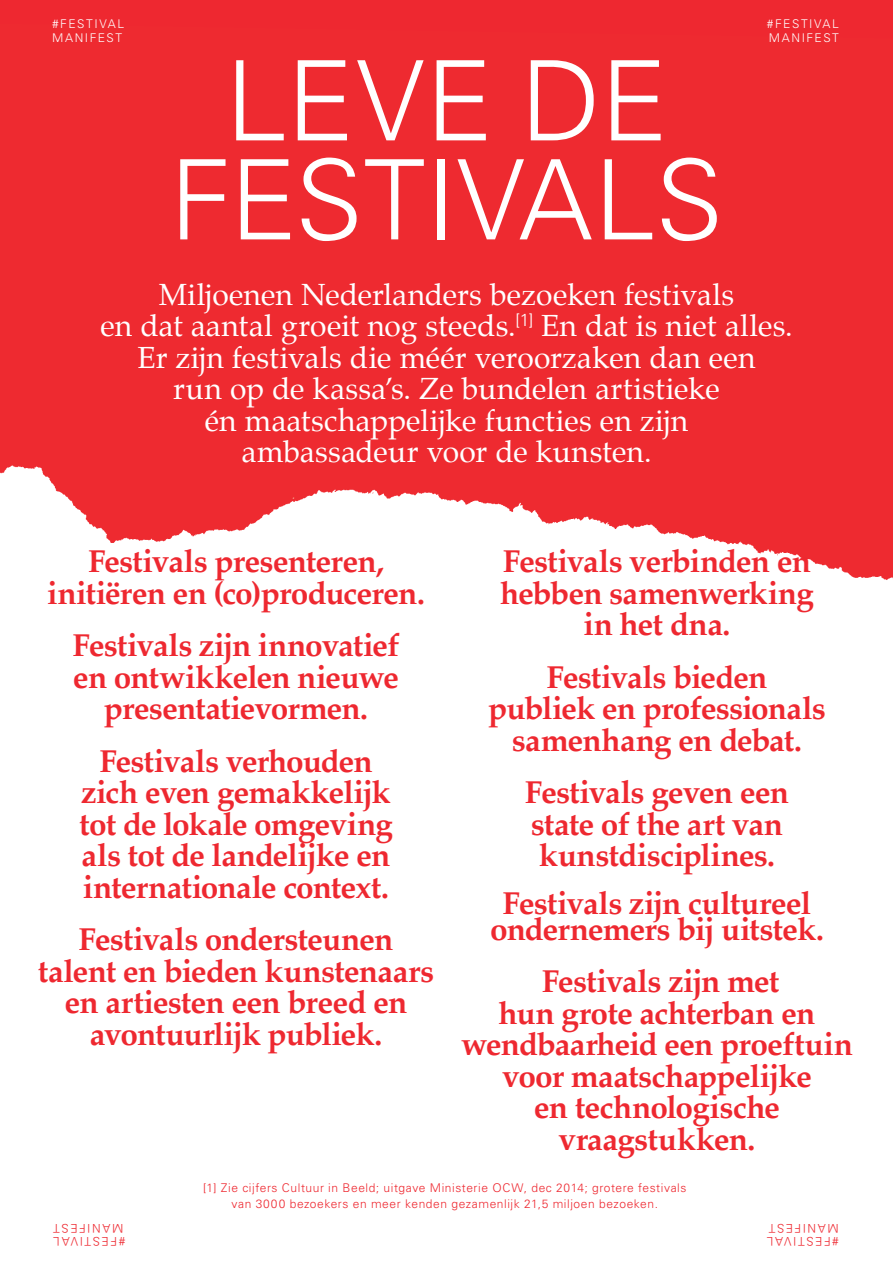
<style>
.page{position:relative;width:893px;height:1263px;background:#fff}
.page>*{position:absolute;margin:0;border:0;box-sizing:border-box;transform-origin:0 0}
._1-koloms_tekst{font:300 111px "Univers LT Std";color:#fff}
.t1{font:700 31.5px/31.5px "Palatino";letter-spacing:-.025em;color:#ee2830;text-align:center}
.t2{font:30px/31.5px "Palatino";letter-spacing:.005em;color:#fff;text-align:center}
._1-koloms_tekst-2{font:300 12px/15.8px "Univers LT Std";letter-spacing:.05em;color:#ee2830;text-align:center}
._1-koloms_tekst-3{font:300 12px "Univers LT Std";letter-spacing:.13em;color:#fff}
._1-koloms_tekst-4{font:300 12px "Univers LT Std";letter-spacing:.135em;color:#ee2830}
._1-koloms_tekst-5{font:300 12px "Univers LT Std";letter-spacing:.125em;color:#ee2830}
</style>
<div class="page">
<div style="left:0;top:0;width:893px;height:81px;background:#ee2830"></div>
<img style="left:0;top:81px;width:893px;height:499px">
<p class="_1-koloms_tekst-3" style="left:52px;top:17px;width:74px">#FESTIVAL</p>
<p class="_1-koloms_tekst-3" style="left:52px;top:30px;width:72px">MANIFEST</p>
<p class="_1-koloms_tekst" style="left:225px;top:34px;width:444px">LEVE DE</p>
<p class="_1-koloms_tekst" style="left:170px;top:133px;width:555px">FESTIVALS</p>
<p class="_1-koloms_tekst-3" style="left:767px;top:17px;width:74px">#FESTIVAL</p>
<p class="_1-koloms_tekst-3" style="left:769px;top:30px;width:72px">MANIFEST</p>
<p class="t2" style="left:159px;top:278px;width:577px">Miljoenen Nederlanders bezoeken festivals</p>
<p class="t2" style="left:100px;top:310px;width:694px">en dat aantal groeit nog steeds.<sup>[1]</sup> En dat is niet alles.<br>Er zijn festivals die méér veroorzaken dan een<br>run op de kassa’s. Ze bundelen artistieke<br>én maatschappelijke functies en zijn<br>ambassadeur voor de kunsten.</p>
<p class="t1" style="left:88px;top:545px;width:297px">Festivals presenteren,</p>
<p class="t1" style="left:47px;top:576px;width:379px">initiëren en (co)produceren.</p>
<p class="t1" style="left:73px;top:629px;width:328px;text-align:left">Festivals zijn innovatief en ontwikkelen nieuwe</p>
<p class="t1" style="left:104px;top:692px;width:266px">presentatievormen.</p>
<p class="t1" style="left:99px;top:744px;width:275px">Festivals verhouden</p>
<p class="t1" style="left:81px;top:776px;width:311px">zich even gemakkelijk</p>
<p class="t1" style="left:79px;top:807px;width:315px;text-align:left">tot de lokale omgeving als tot de landelijke en</p>
<p class="t1" style="left:83px;top:870px;width:308px">internationale context.</p>
<p class="t1" style="left:79px;top:923px;width:316px">Festivals ondersteunen</p>
<p class="t1" style="left:38px;top:954px;width:398px">talent en bieden kunstenaars en artiesten een breed en avontuurlijk publiek.</p>
<p class="t1" style="left:500px;top:545px;width:315px">Festivals verbinden en hebben samenwerking in het dna.</p>
<p class="t1" style="left:488px;top:660px;width:339px">Festivals bieden<br>publiek en professionals samenhang en debat.</p>
<p class="t1" style="left:525px;top:776px;width:266px">Festivals geven een</p>
<p class="t1" style="left:531px;top:807px;width:254px">state of the art van</p>
<p class="t1" style="left:539px;top:839px;width:238px">kunstdisciplines.</p>
<p class="t1" style="left:490px;top:889px;width:335px;line-height:26.2px">Festivals zijn cultureel ondernemers bij uitstek.</p>
<p class="t1" style="left:499px;top:965px;width:318px">Festivals zijn met<br>hun grote achterban en</p>
<p class="t1" style="left:461px;top:1028px;width:393px">wendbaarheid een proeftuin voor maatschappelijke</p>
<p class="t1" style="left:534px;top:1091px;width:248px">en technologische</p>
<p class="t1" style="left:558px;top:1122px;width:199px">vraagstukken.</p>
<p class="_1-koloms_tekst-5" style="left:124px;top:1235px;width:72px;rotate:-180deg">MANIFEST</p>
<p class="_1-koloms_tekst-4" style="left:125px;top:1249px;width:74px;rotate:-180deg">#FESTIVAL</p>
<p class="_1-koloms_tekst-2" style="left:203px;top:1180px;width:485px">[1] Zie cijfers Cultuur in Beeld; uitgave Ministerie OCW, dec 2014; grotere festivals van 3000 bezoekers en meer kenden gezamenlijk 21,5 miljoen bezoeken.</p>
<p class="_1-koloms_tekst-5" style="left:839px;top:1235px;width:72px;rotate:-180deg">MANIFEST</p>
<p class="_1-koloms_tekst-4" style="left:839px;top:1249px;width:74px;rotate:-180deg">#FESTIVAL</p>
</div>
